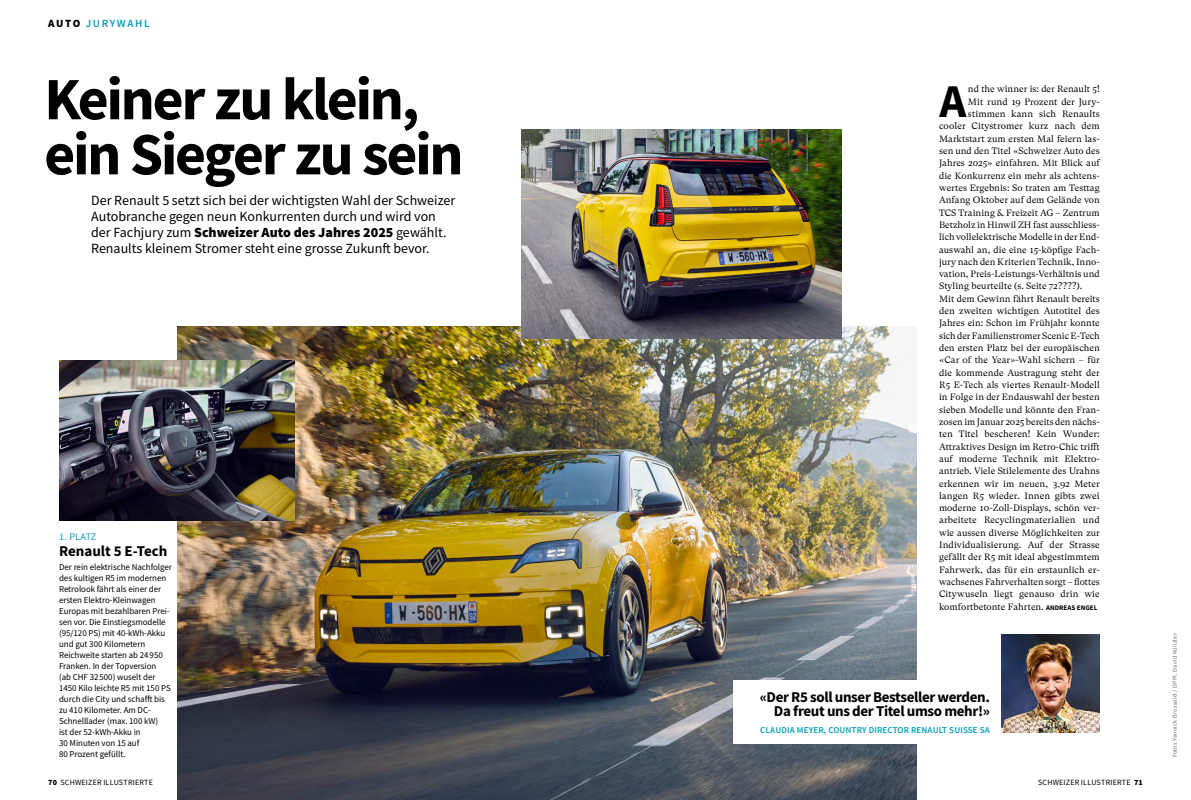
<style>
.page{position:relative;width:1191px;height:800px;background:#fff}
.page>*{position:absolute;margin:0;border:0;box-sizing:border-box;transform-origin:0 0}
._202_Titel_SSans_60{font:700 60px/55px "Source Sans Pro";letter-spacing:-.04em;color:#000}
._503_LT_GTSup_Init_S{font:700 46.9px "Source Sans Pro";color:#000}
._700_Quote_SSans_Sto{font:700 15px/14px "Source Sans Pro";letter-spacing:-.025em;color:#000;text-align:right}
._200_Titel_SSans_15{font:700 15px "Source Sans Pro";color:#000}
._300_Lead_SSans_Reg{font:14px/16px "Source Sans Pro";color:#000}
._100_Rubriktitel_Nor{font:600 11px "Source Sans Pro";letter-spacing:.15em;color:#009dbb}
._100_Vorzeile_Weekly{font:10px "Source Sans Pro";letter-spacing:.005em;color:#009dbb}
._500_LT_GTSupText_BS{font:9.2px/12.3px "GT Super Text";letter-spacing:.01em;color:#000;text-align:justify}
._503_LT_GTSup_Init_S-2{font:9.2px "GT Super Text";letter-spacing:.005em;color:#000}
._905_LT_SSans_Story{font:9px/11px "Source Sans Pro";letter-spacing:-.005em;color:#000}
._702_Quote_Name_Stor{font:600 9px "Source Sans Pro";letter-spacing:.015em;color:#009dbb}
.t1{font:8px "Source Sans Pro";letter-spacing:.025em;color:#000}
._400_Fotobyline_x12{font:6px "Source Sans Pro";letter-spacing:.05em;color:#6d6c6c}
.s1{font-weight:900;color:#000}
.s2{font-family:"Source Sans Pro";font-weight:700;font-size:7px}
.s3{font-weight:900}
</style>
<div class="page">
<img style="left:177px;top:326px;width:739px;height:473px">
<img style="left:59px;top:360px;width:236px;height:160px">
<img style="left:521px;top:129px;width:320px;height:209px">
<img style="left:1001px;top:634px;width:98px;height:98px">
<div style="left:733px;top:680px;width:268px;height:63px;background:#fff"></div>
<p class="_100_Rubriktitel_Nor" style="left:48px;top:16px;width:103px"><span class="s1">AUTO</span> JURYWAHL</p>
<p class="_202_Titel_SSans_60" style="left:44px;top:71px;width:421px">Keiner zu klein, ein Sieger zu sein</p>
<p class="_503_LT_GTSup_Init_S" style="left:939px;top:70px;width:28px">A</p>
<p class="_503_LT_GTSup_Init_S-2" style="left:968px;top:84px;width:133px">nd the winner is: der Renault 5!</p>
<p class="_503_LT_GTSup_Init_S-2" style="left:968px;top:96px;width:133px">Mit rund 19 Prozent der Jury-</p>
<p class="_503_LT_GTSup_Init_S-2" style="left:968px;top:109px;width:133px">stimmen kann sich Renaults</p>
<p class="_503_LT_GTSup_Init_S-2" style="left:939px;top:121px;width:162px">cooler Citystromer kurz nach dem</p>
<p class="_503_LT_GTSup_Init_S-2" style="left:939px;top:133px;width:162px">Marktstart zum ersten Mal feiern las-</p>
<p class="_503_LT_GTSup_Init_S-2" style="left:939px;top:145px;width:162px">sen und den Titel «Schweizer Auto des</p>
<p class="_503_LT_GTSup_Init_S-2" style="left:939px;top:158px;width:162px">Jahres 2025» einfahren. Mit Blick auf</p>
<p class="_503_LT_GTSup_Init_S-2" style="left:939px;top:170px;width:162px">die Konkurrenz ein mehr als achtens-</p>
<p class="_503_LT_GTSup_Init_S-2" style="left:939px;top:182px;width:162px">wertes Ergebnis: So traten am Testtag</p>
<p class="_503_LT_GTSup_Init_S-2" style="left:939px;top:195px;width:162px">Anfang Oktober auf dem Gelände von</p>
<p class="_503_LT_GTSup_Init_S-2" style="left:939px;top:207px;width:162px">TCS Training &amp; Freizeit AG – Zentrum</p>
<p class="_503_LT_GTSup_Init_S-2" style="left:939px;top:219px;width:162px">Betzholz in Hinwil ZH fast ausschliess-</p>
<p class="_503_LT_GTSup_Init_S-2" style="left:939px;top:232px;width:162px">lich vollelektrische Modelle in der End-</p>
<p class="_503_LT_GTSup_Init_S-2" style="left:939px;top:244px;width:162px">auswahl an, die eine 15-köpfige Fach-</p>
<p class="_503_LT_GTSup_Init_S-2" style="left:939px;top:256px;width:162px">jury nach den Kriterien Technik, Inno-</p>
<p class="_503_LT_GTSup_Init_S-2" style="left:939px;top:268px;width:162px">vation, Preis-Leistungs-Verhältnis und</p>
<p class="_503_LT_GTSup_Init_S-2" style="left:939px;top:281px;width:145px">Styling beurteilte (s. Seite 72????).</p>
<p class="_500_LT_GTSupText_BS" style="left:939px;top:292px;width:162px">Mit dem Gewinn fährt Renault bereits den zweiten wichtigen Autotitel des Jahres ein: Schon im Frühjahr konnte sich der Familienstromer Scenic E-Tech den ersten Platz bei der europäischen «Car of the Year»-Wahl sichern – für die kommende Austragung steht der R5 E-Tech als viertes Renault-Modell in Folge in der Endauswahl der besten sieben Modelle und könnte den Fran&shy;zosen im Januar 2025 bereits den nächs&shy;ten Titel bescheren! Kein Wunder:<br>Attraktives Design im Retro-Chic trifft auf moderne Technik mit Elektro&shy;antrieb. Viele Stilelemente des Urahns erkennen wir im neuen, 3,92 Meter langen R5 wieder. Innen gibts zwei moderne 10-Zoll-Displays, schön ver&shy;arbeitete Recyclingmaterialien und wie aussen diverse Möglichkeiten zur Individualisierung. Auf der Strasse gefällt der R5 mit ideal abgestimmtem Fahrwerk, das für ein erstaunlich er&shy;wachsenes Fahrverhalten sorgt – flottes Citywuseln liegt genauso drin wie komfortbetonte Fahrten. <span class="s2">ANDREAS ENGEL</span></p>
<p class="_300_Lead_SSans_Reg" style="left:91px;top:192px;width:365px">Der Renault 5 setzt sich bei der wichtigsten Wahl der Schweizer Autobranche gegen neun Konkurrenten durch und wird von der Fachjury zum <span class="s3">Schweizer Auto des Jahres 2025</span> gewählt.<br>Renaults kleinem Stromer steht eine grosse Zukunft bevor.</p>
<p class="_100_Vorzeile_Weekly" style="left:59px;top:530px;width:39px">1. PLATZ</p>
<p class="_200_Titel_SSans_15" style="left:59px;top:541px;width:110px">Renault 5 E-Tech</p>
<p class="_905_LT_SSans_Story" style="left:59px;top:561px;width:114px">Der rein elektrische Nachfolger des kultigen R5 im modernen<br>Retrolook fährt als einer der ersten Elektro-Kleinwagen<br>Europas mit bezahlbaren Prei&shy;sen vor. Die Einstiegsmodelle (95/120 PS) mit 40-kWh-Akku und gut 300 Kilometern<br>Reichweite starten ab 24950<br>Franken. In der Topversion<br>(ab CHF 32500) wuselt der<br>1450 Kilo leichte R5 mit 150 PS durch die City und schafft bis zu 410 Kilometer. Am DC-<br>Schnelllader (max. 100 kW)<br>ist der 52-kWh-Akku in<br>30 Minuten von 15 auf<br>80 Prozent gefüllt.</p>
<p class="_700_Quote_SSans_Sto" style="left:759px;top:689px;width:232px">«Der R5 soll unser Bestseller werden.<br>Da freut uns der Titel umso mehr!»</p>
<p class="_702_Quote_Name_Stor" style="left:760px;top:723px;width:231px">CLAUDIA MEYER, COUNTRY DIRECTOR RENAULT SUISSE SA</p>
<p class="t1" style="left:48px;top:777px;width:106px"><span class="s3">70</span> SCHWEIZER ILLUSTRIERTE</p>
<p class="t1" style="left:1038px;top:777px;width:106px">SCHWEIZER ILLUSTRIERTE <span class="s3">71</span></p>
<p class="_400_Fotobyline_x12" style="left:1171px;top:757px;width:125px;rotate:-90deg">Fotos Yannick Brossard / DPPI, David Künzler</p>
</div>
